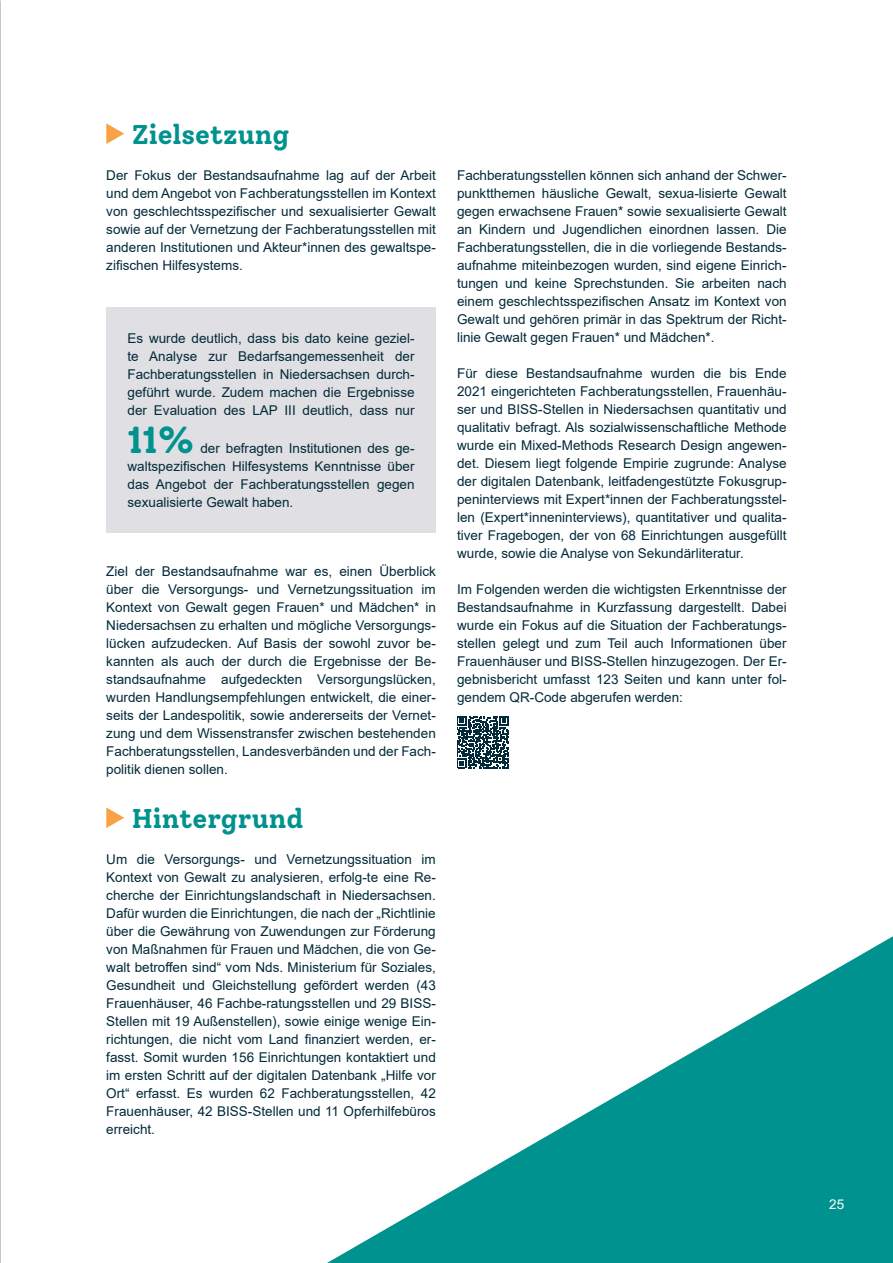
<style>
.page{position:relative;width:893px;height:1263px;background:#fff}
.page>*{position:absolute;margin:0;border:0;box-sizing:border-box;transform-origin:0 0}
.t1{font:700 37.5px "Solway";color:#00928e}
.t2{font:700 27px "Solway";color:#00928e}
.t3{font:13.5px/18px "Arial";color:#022a38;text-align:justify}
.t4{font:13.5px "Arial";color:#fff}
</style>
<div class="page">
<svg style="left:327px;top:936px;width:566px;height:327px"></svg>
<svg style="left:0;top:0;width:1px;height:332px"></svg>
<svg style="left:106px;top:123px;width:18px;height:21px"></svg>
<div style="left:106px;top:307px;width:330px;height:226px;background:#e0dfe3"></div>
<svg style="left:106px;top:807px;width:18px;height:21px"></svg>
<svg style="left:457px;top:716px;width:52px;height:52px"></svg>
<h2 class="t2" style="left:132px;top:118px;width:159px">Zielsetzung</h2>
<p class="t3" style="left:106px;top:166px;width:331px">Der Fokus der Bestandsaufnahme lag auf der Arbeit und dem Angebot von Fachberatungsstellen im Kontext von geschlechtsspezifischer und sexualisierter Gewalt sowie auf der Vernetzung der Fachberatungsstellen mit anderen Institutionen und Akteur*innen des gewaltspe&shy;zifischen Hilfesystems.</p>
<p class="t3" style="left:128px;top:329px;width:289px">Es wurde deutlich, dass bis dato keine geziel&shy;te Analyse zur Bedarfsangemessenheit der Fachberatungsstellen in Niedersachsen durch&shy;geführt wurde. Zudem machen die Ergebnisse der Evaluation des LAP III deutlich, dass nur</p>
<h1 class="t1" style="left:128px;top:416px;width:69px">11%</h1>
<p class="t3" style="left:128px;top:439px;width:289px;text-indent:73px">der befragten Institutionen des ge&shy;waltspezifischen Hilfesystems Kenntnisse über das Angebot der Fachberatungsstellen gegen sexualisierte Gewalt haben.</p>
<p class="t3" style="left:106px;top:562px;width:331px">Ziel der Bestandsaufnahme war es, einen Überblick über die Versorgungs- und Vernetzungssituation im Kontext von Gewalt gegen Frauen* und Mädchen* in Niedersachsen zu erhalten und mögliche Versorgungs&shy;lücken aufzudecken. Auf Basis der sowohl zuvor be&shy;kannten als auch der durch die Ergebnisse der Be&shy;standsaufnahme aufgedeckten Versorgungslücken, wurden Handlungsempfehlungen entwickelt, die einer&shy;seits der Landespolitik, sowie andererseits der Vernet&shy;zung und dem Wissenstransfer zwischen bestehenden Fachberatungsstellen, Landesverbänden und der Fach&shy;politik dienen sollen.</p>
<h2 class="t2" style="left:132px;top:802px;width:173px">Hintergrund</h2>
<p class="t3" style="left:106px;top:850px;width:331px">Um die Versorgungs- und Vernetzungssituation im Kontext von Gewalt zu analysieren, erfolg-te eine Re&shy;cherche der Einrichtungslandschaft in Niedersachsen.<br>Dafür wurden die Einrichtungen, die nach der „Richtlinie über die Gewährung von Zuwendungen zur Förderung von Maßnahmen für Frauen und Mädchen, die von Ge&shy;walt betroffen sind“ vom Nds. Ministerium für Soziales, Gesundheit und Gleichstellung gefördert werden (43<br>Frauenhäuser, 46 Fachbe-ratungsstellen und 29 BISS-Stellen mit 19 Außenstellen), sowie einige wenige Ein&shy;richtungen, die nicht vom Land finanziert werden, er&shy;fasst. Somit wurden 156 Einrichtungen kontaktiert und im ersten Schritt auf der digitalen Datenbank „Hilfe vor Ort“ erfasst. Es wurden 62 Fachberatungsstellen, 42<br>Frauenhäuser, 42 BISS-Stellen und 11 Opferhilfebüros erreicht.</p>
<p class="t3" style="left:457px;top:166px;width:331px">Fachberatungsstellen können sich anhand der Schwer&shy;punktthemen häusliche Gewalt, sexua-lisierte Gewalt gegen erwachsene Frauen* sowie sexualisierte Gewalt an Kindern und Jugendlichen einordnen lassen. Die Fachberatungsstellen, die in die vorliegende Bestands&shy;aufnahme miteinbezogen wurden, sind eigene Einrich&shy;tungen und keine Sprechstunden. Sie arbeiten nach einem geschlechtsspezifischen Ansatz im Kontext von Gewalt und gehören primär in das Spektrum der Richt&shy;linie Gewalt gegen Frauen* und Mädchen*.</p>
<p class="t3" style="left:457px;top:364px;width:331px">Für diese Bestandsaufnahme wurden die bis Ende 2021 eingerichteten Fachberatungsstellen, Frauenhäu&shy;ser und BISS-Stellen in Niedersachsen quantitativ und qualitativ befragt. Als sozialwissenschaftliche Methode wurde ein Mixed-Methods Research Design angewen&shy;det. Diesem liegt folgende Empirie zugrunde: Analyse der digitalen Datenbank, leitfadengestützte Fokusgrup&shy;peninterviews mit Expert*innen der Fachberatungsstel&shy;len (Expert*inneninterviews), quantitativer und qualita&shy;tiver Fragebogen, der von 68 Einrichtungen ausgefüllt wurde, sowie die Analyse von Sekundärliteratur.</p>
<p class="t3" style="left:457px;top:580px;width:331px">Im Folgenden werden die wichtigsten Erkenntnisse der Bestandsaufnahme in Kurzfassung dargestellt. Dabei wurde ein Fokus auf die Situation der Fachberatungs&shy;stellen gelegt und zum Teil auch Informationen über Frauenhäuser und BISS-Stellen hinzugezogen. Der Er&shy;gebnisbericht umfasst 123 Seiten und kann unter fol&shy;gendem QR-Code abgerufen werden:</p>
<p class="t4" style="left:829px;top:1195px;width:17px">25</p>
</div>
